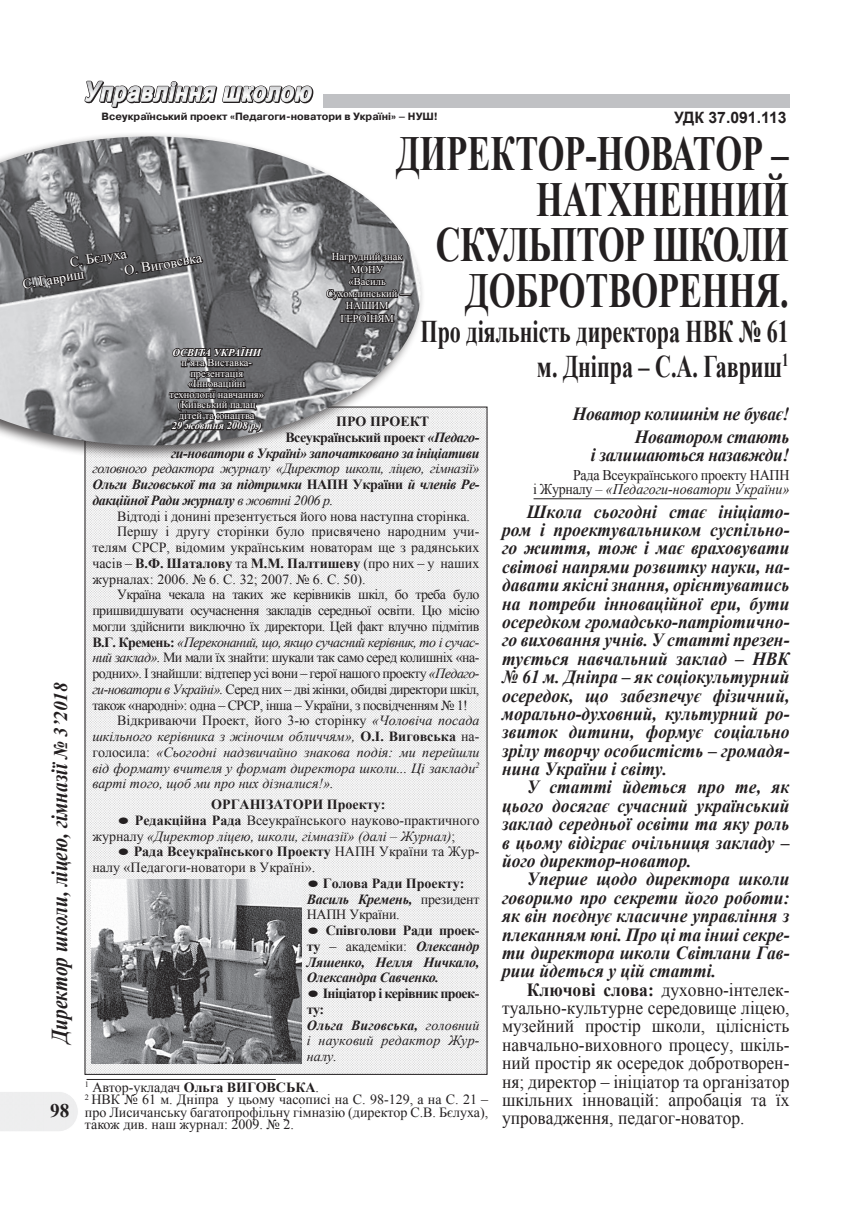
<style>
.page{position:relative;width:864px;height:1206px;background:#fff}
.page>*{position:absolute;margin:0;border:0;box-sizing:border-box;transform-origin:0 0}
.t1{font:700 49px/45.5px "Times New Roman";color:#231f20;text-align:right;scale:.7 1}
.t2{font:700 31.5px/35px "Times New Roman";color:#231f20;text-align:right;scale:.7 1}
.t3{font:italic 700 22.75px "Times New Roman";color:#231f20;scale:.85 1}
.t4{font:700 19.25px "Times New Roman";color:#231f20}
.t5{font:italic 700 18.55px/18.4px "Times New Roman";color:#231f20;text-align:justify;scale:.94 1}
.t6{font:18.55px/18.4px "Times New Roman";color:#231f20;text-align:justify;scale:.94 1}
.t7{font:italic 700 18.55px/23.3px "Times New Roman";letter-spacing:-.02em;color:#231f20;text-align:right;scale:.94 1}
.t8{font:700 15.75px "Arial";color:#231f20}
.t9{font:14.88px/14px "Times New Roman";letter-spacing:-.02em;color:#231f20;text-align:right;scale:.94 1}
.t10{font:italic 14px/15.8px "Times New Roman";color:#231f20}
.t11{font:14px/12.2px "Times New Roman";color:#231f20}
.t12{font:14px "Times New Roman";letter-spacing:-.04em;color:#231f20}
.t13{font:italic 700 14px/15.8px "Times New Roman";letter-spacing:-.03em;color:#231f20;text-align:justify}
.t14{font:14px/15.8px "Times New Roman";letter-spacing:-.02em;color:#231f20}
.t15{font:700 14px "Times New Roman";color:#231f20}
.t16{font:italic 14px "Times New Roman";letter-spacing:-.04em;color:#231f20}
.t17{font:700 14px "Times New Roman";letter-spacing:-.03em;color:#231f20}
.t18{font:14px "Times New Roman";color:#fff}
.t19{font:10.5px/10.5px "Times New Roman";color:#fff;text-align:center}
.t20{font:700 10.5px "Pragmatica C";color:#231f20}
.t21{font:italic 700 10.5px "Times New Roman";color:#fff}
.s1{font-style:italic}
.s2{font-weight:700}
.s3{font-weight:700;font-style:normal}
.s4{font-weight:400}
.s5{font-style:normal}
.s6{font-weight:700;font-size:15.05px}
.s7{font-weight:700;font-style:italic;font-size:15.05px}
.s8{font-weight:700;font-style:italic}
.s9{font-size:15.05px}
.s10{font-weight:400;font-style:normal}
.s11{font-size:19.25px}
</style>
<div class="page">
<svg style="left:84px;top:80px;width:230px;height:29px"></svg>
<div style="left:322px;top:94px;width:467px;height:14px;background:#c0c1c4"></div>
<img style="left:87px;top:409px;width:398px;height:663px">
<div style="left:0;top:132px;width:425px;height:328px;background:#231f20;opacity:.75"></div>
<img style="left:0;top:136px;width:420px;height:309px">
<hr style="left:86px;top:1079px;width:189px;height:1px;background:#231f20">
<svg style="left:167px;top:337px;width:99px;height:104px;background:#5a595b"></svg>
<svg style="left:324px;top:247px;width:87px;height:77px;background:#626163"></svg>
<svg style="left:21px;top:238px;width:183px;height:67px;background:#727275"></svg>
<img style="left:91px;top:880px;width:211px;height:183px">
<hr style="left:533px;top:498px;width:223px;height:1px;background:#231f20">
<p class="t8" style="left:674px;top:107px;width:114px">УДК 37.091.113</p>
<p class="t20" style="left:101px;top:110px;width:338px">Всеукраїнський проект «Педагоги-новатори в Україні» – НУШ!</p>
<h1 class="t1" style="left:396px;top:130px;width:562px">ДИРЕКТОР-НОВАТОР –<br>НАТХНЕННИЙ<br>СКУЛЬПТОР ШКОЛИ<br>ДОБРОТВОРЕННЯ.</h1>
<h2 class="t2" style="left:420px;top:313px;width:527px">Про діяльність директора НВК № 61 м. Дніпра – С.А. Гавриш<sup>1</sup></h2>
<p class="t18" style="left:68px;top:253px;width:59px;rotate:-10deg">С. Бєлуха</p>
<p class="t19" style="left:326px;top:251px;width:85px;line-height:12.2px">Нагрудний знак<br>МОНУ<br>«Василь<br>Сухомлинський —<br>НАШИМ<br>ГЕРОЇНЯМ</p>
<p class="t18" style="left:123px;top:262px;width:80px;rotate:-10deg">О. Виговська</p>
<p class="t18" style="left:21px;top:275px;width:64px;rotate:-10deg">С. Гавриш</p>
<p class="t21" style="left:172px;top:345px;width:90px">ОСВІТА УКРАЇНИ</p>
<p class="t19" style="left:169px;top:357px;width:96px">п’ята Виставка&shy;презентація «Інноваційні технології навчання» (Київський палац дітей та юнацтва</p>
<p class="t21" style="left:172px;top:418px;width:91px">29 жовтня 2008 р.)</p>
<p class="t7" style="left:572px;top:401px;width:232px">Новатор колишнім не буває!<br>Новатором стають</p>
<p class="t7" style="left:590px;top:443px;width:213px">і залишаються назавжди!</p>
<p class="t9" style="left:532px;top:468px;width:274px">Рада Всеукраїнського проекту НАПН<br>і Журналу <span class="s1">– «Педагоги-новатори України»</span></p>
<p class="t5" style="left:502px;top:502px;width:307px;text-indent:25px">Школа сьогодні стає ініціато&shy;ром і проектувальником суспільно&shy;го життя, тож і має враховувати світові напрями розвитку науки, на&shy;давати якісні знання, орієнтуватись на потреби інноваційної ери, бути осередком громадсько-патріотично&shy;го виховання учнів. У статті презен&shy;тується навчальний заклад – НВК № 61 м. Дніпра – як соціокультурний осередок, що забезпечує фізичний, морально-духовний, культурний ро&shy;звиток дитини, формує соціально зрілу творчу особистість – громадя&shy;нина України і світу.</p>
<p class="t5" style="left:502px;top:777px;width:307px;text-indent:25px">У статті йдеться про те, як цього досягає сучасний український заклад середньої освіти та яку роль в цьому відіграє очільниця закладу – його директор-новатор.</p>
<p class="t5" style="left:502px;top:869px;width:307px;text-indent:25px">Уперше щодо директора школи говоримо про секрети його роботи: як він поєднує класичне управління з плеканням юні. Про ці та інші секре&shy;ти директора школи Світлани Гав&shy;риш йдеться у цій статті.</p>
<p class="t6" style="left:502px;top:980px;width:307px;text-indent:25px"><span class="s2">Ключові слова:</span> духовно-інтелек&shy;туально-культурне середовище ліцею, музейний простір школи, цілісність навчально-виховного процесу, шкіль&shy;ний простір як осередок добротворен&shy;ня; директор – ініціатор та організатор шкільних інновацій: апробація та їх упровадження, педагог-новатор.</p>
<p class="t15" style="left:336px;top:411px;width:95px">ПРО ПРОЕКТ</p>
<p class="t17" style="left:285px;top:427px;width:195px">Всеукраїнський проект <span class="s1">«Педаго-</span></p>
<p class="t13" style="left:171px;top:444px;width:310px">ги-новатори в Україні» започатковано за ініціативи</p>
<p class="t10" style="left:92px;top:460px;width:388px;text-align:justify">головного редактора журналу «Директор школи, ліцею, гімназії» <span class="s2">Ольги Виговської та за підтримки</span> <span class="s3">НАПН України</span> <span class="s2">й членів Ре&shy;дакційної Ради журналу</span> в жовтні 2006 р.</p>
<p class="t14" style="left:117px;top:508px;width:354px">Відтоді і донині презентується його нова наступна сторінка.</p>
<p class="t11" style="left:117px;top:525px;width:363px">Першу і другу сторінки було присвячено народним учи-</p>
<p class="t11" style="left:92px;top:541px;width:388px">телям СРСР, відомим українським новаторам ще з радянських</p>
<p class="t15" style="left:92px;top:553px;width:388px"><span class="s4">часів –</span> В.Ф. Шаталову <span class="s4">та</span> М.М. Палтишеву <span class="s4">(про них – у наших</span></p>
<p class="t11" style="left:92px;top:572px;width:274px">журналах: 2006. № 6. С. 32; 2007. № 6. С. 50).</p>
<p class="t12" style="left:117px;top:585px;width:363px">Україна чекала на таких же керівників шкіл, бо треба було</p>
<p class="t12" style="left:92px;top:601px;width:388px">пришвидшувати осучаснення закладів середньої освіти. Цю місію</p>
<p class="t12" style="left:92px;top:616px;width:388px">могли здійснити виключно їх директори. Цей факт влучно підмітив</p>
<p class="t16" style="left:92px;top:632px;width:388px"><span class="s3">В.Г. Кремень:</span> «Переконаний, що, якщо сучасний керівник, то і сучас-</p>
<p class="t12" style="left:92px;top:648px;width:388px"><span class="s1">ний заклад».</span> Ми мали їх знайти: шукали так само серед колишніх «на-</p>
<p class="t12" style="left:92px;top:664px;width:388px">родних». І знайшли: відтепер усі вони – герої нашого проекту <span class="s1">«Педаго-</span></p>
<p class="t12" style="left:92px;top:679px;width:388px"><span class="s1">ги-новатори в Україні».</span> Серед них – дві жінки, обидві директори шкіл,</p>
<p class="t12" style="left:92px;top:695px;width:377px">також «народні»: одна – СРСР, інша – України, з посвідченням № 1!</p>
<p class="t11" style="left:117px;top:714px;width:363px">Відкриваючи Проект, його 3-ю сторінку <span class="s1">«Чоловіча посада</span></p>
<p class="t10" style="left:92px;top:728px;width:388px">шкільного керівника з жіночим обличчям», <span class="s3">О.І. Виговська</span> <span class="s5">на-</span></p>
<p class="t10" style="left:92px;top:744px;width:388px"><span class="s5">голосила:</span> «Сьогодні надзвичайно знакова подія: ми перейшли</p>
<p class="t10" style="left:92px;top:759px;width:388px">від формату вчителя у формат директора школи... Ці заклади<sup>2</sup></p>
<p class="t10" style="left:92px;top:775px;width:243px">варті того, щоб ми про них дізналися!».</p>
<p class="t15" style="left:211px;top:794px;width:175px">ОРГАНІЗАТОРИ Проекту:</p>
<p class="t10" style="left:92px;top:812px;width:388px;text-indent:25px"><span class="s6">●</span> <span class="s3">Редакційна Рада</span> <span class="s5">Всеукраїнського науково-практичного журналу</span> «Директор ліцею, школи, гімназії» (далі – Журнал)<span class="s5">;</span></p>
<p class="t11" style="left:92px;top:843px;width:388px;line-height:15.8px;text-indent:25px"><span class="s7">●</span> <span class="s2">Рада Всеукраїнського Проекту</span> НАПН України та Жур&shy;налу «Педагоги-новатори в Україні».</p>
<p class="t14" style="left:306px;top:875px;width:174px"><span class="s7">●</span> <span class="s2">Голова Ради Проекту:<br></span><span class="s8">Василь Кремень,</span> президент<br>НАПН України.</p>
<p class="t13" style="left:306px;top:922px;width:174px"><span class="s9">●</span> <span class="s5">Співголови Ради проек&shy;ту</span> <span class="s10">– академіки:</span> Олександр Ляшенко, Нелля Ничкало, Олександра Савченко.</p>
<p class="t10" style="left:306px;top:985px;width:174px"><span class="s6">●</span> <span class="s3">Ініціатор і керівник проек&shy;ту:<br></span><span class="s2">Ольга Виговська,</span> головний і науковий редактор Жур&shy;налу.</p>
<p class="t3" style="left:44px;top:1042px;width:426px;rotate:-90deg">Директор школи, ліцею, гімназії <span class="s11">№ 3’2018</span></p>
<p class="t11" style="left:85px;top:1081px;width:404px"><sup>1</sup> Автор-укладач <span class="s2">Ольга ВИГОВСЬКА</span>.<br><sup>2</sup> НВК № 61 м. Дніпра у цьому часописі на С. 98-129, а на С. 21 – про Лисичанську багатопрофільну гімназію (директор С.В. Бєлуха), також див. наш журнал: 2009. № 2.</p>
<p class="t4" style="left:50px;top:1097px;width:21px">98</p>
</div>
